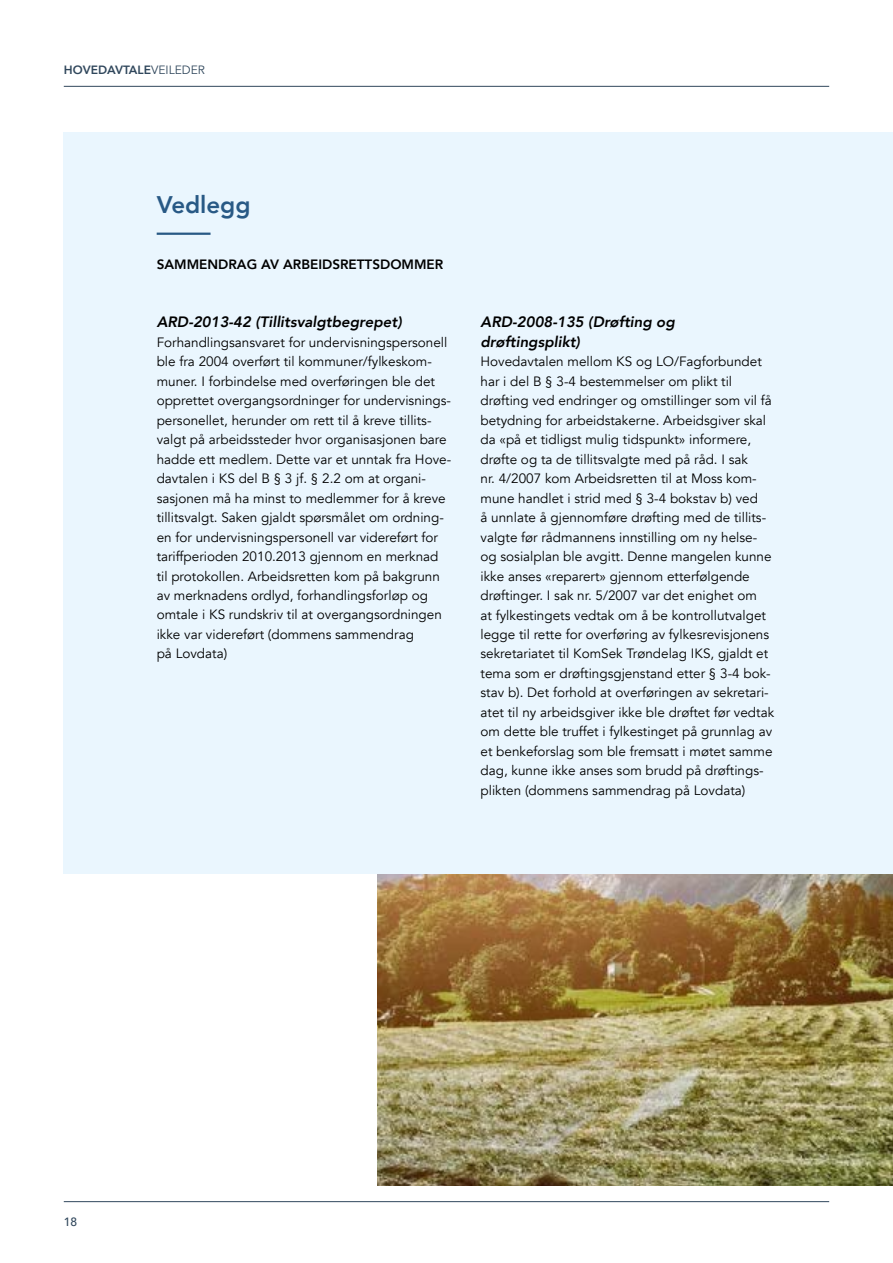
<style>
.page{position:relative;width:893px;height:1263px;background:#fff}
.page>*{position:absolute;margin:0;border:0;box-sizing:border-box;transform-origin:0 0}
.t1{font:800 24px "Avenir";color:#285985}
.t2{font:italic 800 15px/19.5px "Avenir";color:#000}
.t3{font:13.5px/19.5px "Avenir";color:#000}
.t4{font:800 13.5px "Avenir";color:#000}
.t5{font:800 12px "Avenir";color:#30475c}
.t6{font:500 12px "Avenir";color:#30475c}
.s1{font-weight:400}
</style>
<div class="page">
<hr style="left:64px;top:86px;width:765px;height:1px;background:#30475c">
<hr style="left:64px;top:1201px;width:765px;height:1px;background:#30475c">
<img style="left:377px;top:873px;width:516px;height:312px">
<div style="left:64px;top:132px;width:829px;height:741px;background:#eaf6fe"></div>
<hr style="left:157px;top:233px;width:54px;height:2px;background:#285985">
<svg style="left:776px;top:1135px;width:117px;height:68px"></svg>
<p class="t5" style="left:64px;top:60px;width:143px">HOVEDAVTALE<span class="s1">VEILEDER</span></p>
<h1 class="t1" style="left:157px;top:186px;width:95px">Vedlegg</h1>
<p class="t4" style="left:157px;top:253px;width:288px">SAMMENDRAG AV ARBEIDSRETTSDOMMER</p>
<p class="t2" style="left:157px;top:312px;width:247px">ARD-2013-42 (Tillitsvalgtbegrepet)</p>
<p class="t3" style="left:157px;top:332px;width:296px">Forhandlingsansvaret for undervisningspersonell ble fra 2004 overført til kommuner/fylkeskom&shy;muner. I forbindelse med overføringen ble det opprettet overgangsordninger for undervisnings&shy;personellet, herunder om rett til å kreve tillits&shy;valgt på arbeidssteder hvor organisasjonen bare hadde ett medlem. Dette var et unntak fra Hove&shy;davtalen i KS del B § 3 jf. § 2.2 om at organi&shy;sasjonen må ha minst to medlemmer for å kreve tillitsvalgt. Saken gjaldt spørsmålet om ordning&shy;en for undervisningspersonell var videreført for tariffperioden 2010.2013 gjennom en merknad til protokollen. Arbeidsretten kom på bakgrunn av merknadens ordlyd, forhandlingsforløp og omtale i KS rundskriv til at overgangsordningen ikke var videreført (dommens sammendrag<br>på Lovdata)</p>
<p class="t2" style="left:480px;top:312px;width:196px">ARD-2008-135 (Drøfting og drøftingsplikt)</p>
<p class="t3" style="left:480px;top:352px;width:295px">Hovedavtalen mellom KS og LO/Fagforbundet har i del B § 3-4 bestemmelser om plikt til drøfting ved endringer og omstillinger som vil få betydning for arbeidstakerne. Arbeidsgiver skal da «på et tidligst mulig tidspunkt» informere, drøfte og ta de tillitsvalgte med på råd. I sak<br>nr. 4/2007 kom Arbeidsretten til at Moss kom&shy;mune handlet i strid med § 3-4 bokstav b) ved<br>å unnlate å gjennomføre drøfting med de tillits&shy;valgte før rådmannens innstilling om ny helse&shy;og sosialplan ble avgitt. Denne mangelen kunne ikke anses «reparert» gjennom etterfølgende drøftinger. I sak nr. 5/2007 var det enighet om<br>at fylkestingets vedtak om å be kontrollutvalget legge til rette for overføring av fylkesrevisjonens sekretariatet til KomSek Trøndelag IKS, gjaldt et tema som er drøftingsgjenstand etter § 3-4 bok&shy;stav b). Det forhold at overføringen av sekretari&shy;atet til ny arbeidsgiver ikke ble drøftet før vedtak om dette ble truffet i fylkestinget på grunnlag av et benkeforslag som ble fremsatt i møtet samme dag, kunne ikke anses som brudd på drøftings&shy;plikten (dommens sammendrag på Lovdata)</p>
<p class="t6" style="left:64px;top:1212px;width:15px">18</p>
</div>
